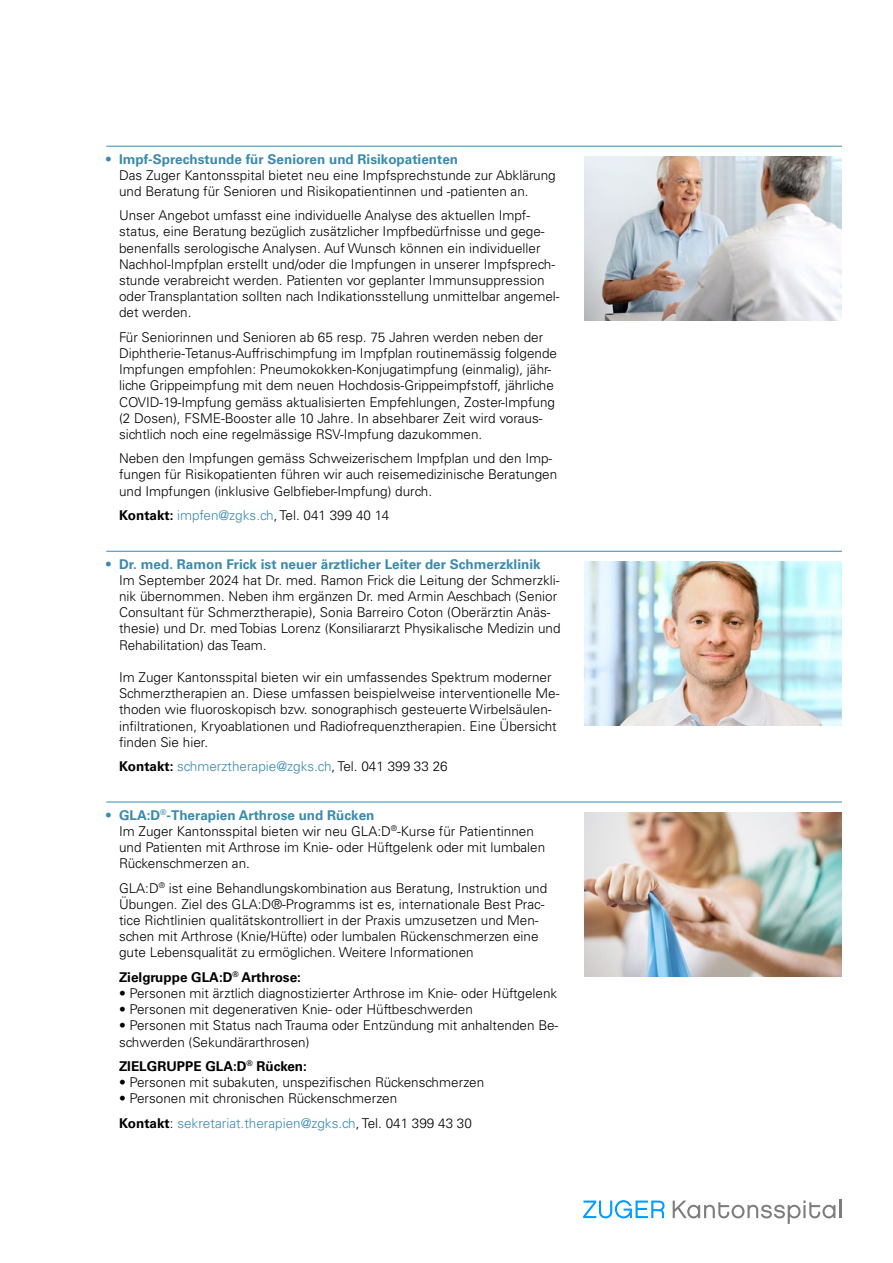
<style>
.page{position:relative;width:893px;height:1263px;background:#fff}
.page>*{position:absolute;margin:0;border:0;box-sizing:border-box;transform-origin:0 0}
.t1{font:300 13.5px/16.2px "Univers LT Std";color:#000}
.t2{font:700 13.5px "Univers";color:#3a8aae}
.t3{font:700 13.5px "Univers LT Std";color:#000}
.t4{font:300 13.5px "Univers LT Std";color:#3a8aae}
.s1{font-weight:700}
.s2{color:#3a8aae}
.s3{font-weight:700;color:#000}
.s4{color:#000}
</style>
<div class="page">
<svg style="left:583px;top:1200px;width:82px;height:18px"></svg>
<svg style="left:673px;top:1199px;width:168px;height:25px"></svg>
<img style="left:585px;top:562px;width:256px;height:163px">
<img style="left:585px;top:812px;width:256px;height:164px">
<img style="left:585px;top:157px;width:256px;height:163px">
<hr style="left:106px;top:146px;width:736px;height:1px;background:#3a8aae">
<hr style="left:106px;top:551px;width:736px;height:1px;background:#3a8aae">
<hr style="left:106px;top:801px;width:736px;height:1px;background:#3a8aae">
<p class="t2" style="left:106px;top:151px;width:353px">• Impf-Sprechstunde für Senioren und Risikopatienten</p>
<p class="t1" style="left:119px;top:167px;width:438px">Das Zuger Kantonsspital bietet neu eine Impfsprechstunde zur Abklärung und Beratung für Senioren und Risikopatientinnen und -patienten an.</p>
<p class="t1" style="left:119px;top:207px;width:442px">Unser Angebot umfasst eine individuelle Analyse des aktuellen Impf&shy;status, eine Beratung bezüglich zusätzlicher Impfbedürfnisse und gege&shy;benenfalls serologische Analysen. Auf Wunsch können ein individueller Nachhol-Impfplan erstellt und/oder die Impfungen in unserer Impfsprech&shy;stunde verabreicht werden. Patienten vor geplanter Immunsuppression oder Transplantation sollten nach Indikationsstellung unmittelbar angemel&shy;det werden.</p>
<p class="t1" style="left:119px;top:329px;width:439px">Für Seniorinnen und Senioren ab 65 resp. 75 Jahren werden neben der Diphtherie-Tetanus-Auffrischimpfung im Impfplan routinemässig folgende Impfungen empfohlen: Pneumokokken-Konjugatimpfung (einmalig), jähr&shy;liche Grippeimpfung mit dem neuen Hochdosis-Grippeimpfstoff, jährliche COVID-19-Impfung gemäss aktualisierten Empfehlungen, Zoster-Impfung (2 Dosen), FSME-Booster alle 10 Jahre. In absehbarer Zeit wird voraus&shy;sichtlich noch eine regelmässige RSV-Impfung dazukommen.</p>
<p class="t1" style="left:119px;top:450px;width:440px">Neben den Impfungen gemäss Schweizerischem Impfplan und den Imp&shy;fungen für Risikopatienten führen wir auch reisemedizinische Beratungen und Impfungen (inklusive Gelbfieber-Impfung) durch.</p>
<p class="t1" style="left:119px;top:507px;width:272px"><span class="s1">Kontakt:</span> <span class="s2">impfen@zgks.ch</span>, Tel. 041 399 40 14</p>
<p class="t2" style="left:106px;top:556px;width:436px">• Dr. med. Ramon Frick ist neuer ärztlicher Leiter der Schmerzklinik</p>
<p class="t1" style="left:119px;top:572px;width:443px">Im September 2024 hat Dr. med. Ramon Frick die Leitung der Schmerzkli&shy;nik übernommen. Neben ihm ergänzen Dr. med Armin Aeschbach (Senior Consultant für Schmerztherapie), Sonia Barreiro Coton (Oberärztin Anäs&shy;thesie) und Dr. med Tobias Lorenz (Konsiliararzt Physikalische Medizin und Rehabilitation) das Team.</p>
<p class="t1" style="left:119px;top:669px;width:442px">Im Zuger Kantonsspital bieten wir ein umfassendes Spektrum moderner Schmerztherapien an. Diese umfassen beispielweise interventionelle Me&shy;thoden wie fluoroskopisch bzw. sonographisch gesteuerte Wirbelsäulen&shy;infiltrationen, Kryoablationen und Radiofrequenztherapien. Eine Übersicht finden Sie hier.</p>
<p class="t4" style="left:119px;top:758px;width:330px"><span class="s3">Kontakt:</span> schmerztherapie@zgks.ch<span class="s4">, Tel. 041 399 33 26</span></p>
<p class="t2" style="left:106px;top:807px;width:270px">• GLA:D<sup>®</sup>-Therapien Arthrose und Rücken</p>
<p class="t1" style="left:119px;top:823px;width:428px">Im Zuger Kantonsspital bieten wir neu GLA:D<sup>®</sup>-Kurse für Patientinnen und Patienten mit Arthrose im Knie- oder Hüftgelenk oder mit lumbalen<br>Rückenschmerzen an.</p>
<p class="t1" style="left:119px;top:880px;width:430px">GLA:D<sup>®</sup> ist eine Behandlungskombination aus Beratung, Instruktion und Übungen. Ziel des GLA:D®-Programms ist es, internationale Best Prac&shy;tice Richtlinien qualitätskontrolliert in der Praxis umzusetzen und Men&shy;schen mit Arthrose (Knie/Hüfte) oder lumbalen Rückenschmerzen eine gute Lebensqualität zu ermöglichen. Weitere Informationen</p>
<p class="t3" style="left:119px;top:969px;width:183px">Zielgruppe GLA:D<sup>®</sup> Arthrose:</p>
<p class="t1" style="left:119px;top:985px;width:440px">• Personen mit ärztlich diagnostizierter Arthrose im Knie- oder Hüftgelenk</p>
<p class="t1" style="left:119px;top:1001px;width:355px">• Personen mit degenerativen Knie- oder Hüftbeschwerden</p>
<p class="t1" style="left:119px;top:1017px;width:441px">• Personen mit Status nach Trauma oder Entzündung mit anhaltenden Be&shy;schwerden (Sekundärarthrosen)</p>
<p class="t3" style="left:119px;top:1058px;width:189px">ZIELGRUPPE GLA:D<sup>®</sup> Rücken:</p>
<p class="t1" style="left:119px;top:1074px;width:367px">• Personen mit subakuten, unspezifischen Rückenschmerzen</p>
<p class="t1" style="left:119px;top:1086px;width:354px;line-height:24.3px">• Personen mit chronischen Rückenschmerzen<br><span class="s1">Kontakt</span>: <span class="s2">sekretariat.therapien@zgks.ch</span>, Tel. 041 399 43 30</p>
</div>
